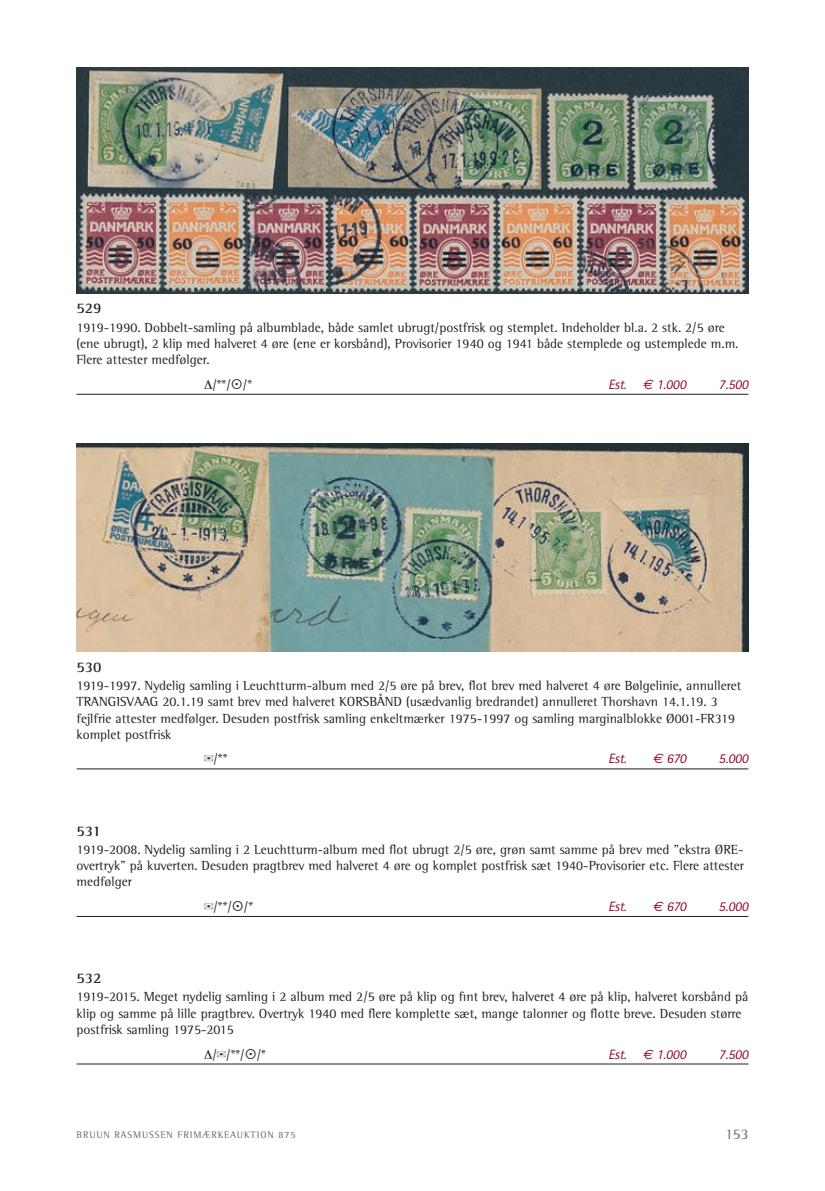
<style>
.page{position:relative;width:825px;height:1191px;background:#fff}
.page>*{position:absolute;margin:0;border:0;box-sizing:border-box;transform-origin:0 0}
.cat_nr{font:700 15px "Rotis Semi Serif";color:#231f20}
.t1{font:15px "Rotis Semi Serif";color:#69696c}
.item_txt{font:13.5px/16.2px "Rotis Semi Serif";color:#231f20}
.pris_lang{font:italic 13.5px "Rotis Sans Serif";color:#900126}
.pris_lang-2{font:13.5px "Rotis Semi Serif";color:#231f20}
.t2{font:9.75px "Rotis Semi Serif";letter-spacing:.095em;color:#69696c}
.s1{font-family:"Euro Sans"}
</style>
<div class="page">
<hr style="left:77px;top:394px;width:671px;height:1px;background:#231f20">
<hr style="left:77px;top:768px;width:671px;height:1px;background:#231f20">
<hr style="left:77px;top:916px;width:671px;height:1px;background:#231f20">
<hr style="left:77px;top:1063px;width:671px;height:1px;background:#231f20">
<img style="left:77px;top:68px;width:671px;height:225px">
<img style="left:77px;top:443px;width:671px;height:208px">
<p class="cat_nr" style="left:77px;top:299px;width:27px">529</p>
<p class="item_txt" style="left:77px;top:319px;width:663px">1919-1990. Dobbelt-samling på albumblade, både samlet ubrugt/postfrisk og stemplet. Indeholder bl.a. 2 stk. 2/5 øre (ene ubrugt), 2 klip med halveret 4 øre (ene er korsbånd), Provisorier 1940 og 1941 både stemplede og ustemplede m.m.<br>Flere attester medfølger.</p>
<p class="pris_lang-2" style="left:204px;top:376px;width:50px">∆/**/ /*</p>
<p class="pris_lang" style="left:608px;top:376px;width:80px">Est. <span class="s1">€</span> 1.000</p>
<p class="pris_lang" style="left:719px;top:376px;width:31px">7.500</p>
<p class="cat_nr" style="left:77px;top:658px;width:27px">530</p>
<p class="item_txt" style="left:77px;top:677px;width:666px">1919-1997. Nydelig samling i Leuchtturm-album med 2/5 øre på brev, flot brev med halveret 4 øre Bølgelinie, annulleret TRANGISVAAG 20.1.19 samt brev med halveret KORSBÅND (usædvanlig bredrandet) annulleret Thorshavn 14.1.19. 3 fejlfrie attester medfølger. Desuden postfrisk samling enkeltmærker 1975-1997 og samling marginalblokke Ø001-FR319 komplet postfrisk</p>
<p class="pris_lang-2" style="left:204px;top:751px;width:25px">✉/**</p>
<p class="pris_lang" style="left:608px;top:751px;width:20px">Est.</p>
<p class="pris_lang" style="left:653px;top:751px;width:35px"><span class="s1">€</span> 670</p>
<p class="pris_lang" style="left:719px;top:751px;width:31px">5.000</p>
<p class="cat_nr" style="left:77px;top:821px;width:26px">531</p>
<p class="item_txt" style="left:77px;top:841px;width:669px;text-align:justify">1919-2008. Nydelig samling i 2 Leuchtturm-album med flot ubrugt 2/5 øre, grøn samt samme på brev med "ekstra ØRE&shy;overtryk" på kuverten. Desuden pragtbrev med halveret 4 øre og komplet postfrisk sæt 1940-Provisorier etc. Flere attester medfølger</p>
<p class="pris_lang-2" style="left:204px;top:898px;width:51px">✉/**/ /*</p>
<p class="pris_lang" style="left:608px;top:898px;width:20px">Est.</p>
<p class="pris_lang" style="left:653px;top:898px;width:35px"><span class="s1">€</span> 670</p>
<p class="pris_lang" style="left:719px;top:898px;width:31px">5.000</p>
<p class="cat_nr" style="left:77px;top:969px;width:27px">532</p>
<p class="item_txt" style="left:77px;top:988px;width:673px">1919-2015. Meget nydelig samling i 2 album med 2/5 øre på klip og fint brev, halveret 4 øre på klip, halveret korsbånd på klip og samme på lille pragtbrev. Overtryk 1940 med flere komplette sæt, mange talonner og flotte breve. Desuden større postfrisk samling 1975-2015</p>
<p class="pris_lang-2" style="left:204px;top:1046px;width:63px">∆/✉/**/ /*</p>
<p class="pris_lang" style="left:608px;top:1046px;width:80px">Est. <span class="s1">€</span> 1.000</p>
<p class="pris_lang" style="left:719px;top:1046px;width:31px">7.500</p>
<p class="t2" style="left:77px;top:1129px;width:220px">BRUUN RASMUSSEN FRIMÆRKEAUKTION 875</p>
<p class="t1" style="left:725px;top:1124px;width:25px">153</p>
</div>
